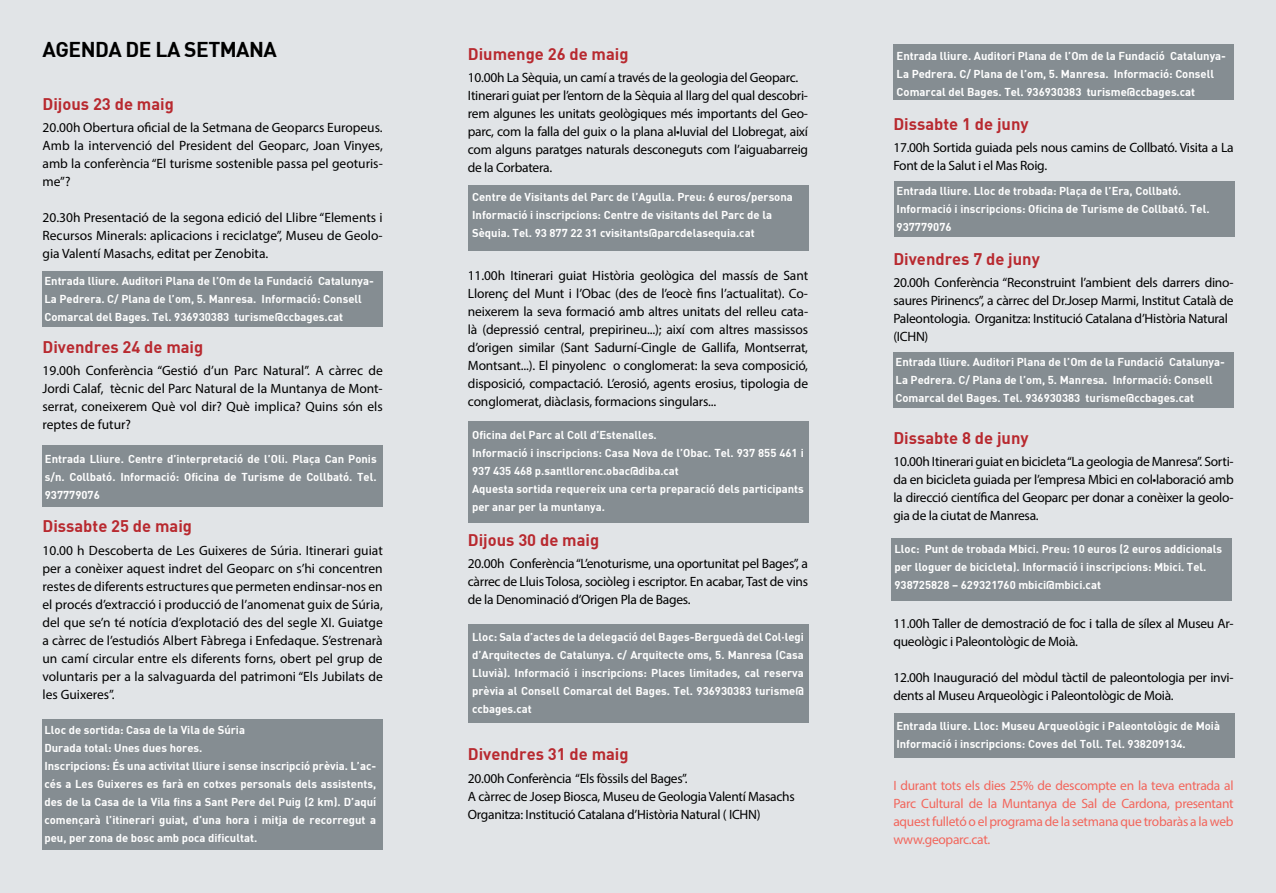
<style>
.page{position:relative;width:1276px;height:893px;background:#fff}
.page>*{position:absolute;margin:0;border:0;box-sizing:border-box;transform-origin:0 0}
.t1{font:21px "DIN Bold";letter-spacing:-.025em;color:#000}
.t2{font:16.5px "DIN Bold";color:#b8292f}
.t3{font:13.5px/18px "Myriad Pro";letter-spacing:-.02em;color:#000;text-align:justify}
.t4{font:13.5px/18px "Myriad Pro";letter-spacing:-.02em;color:#f2665c;text-align:justify}
.t5{font:11.25px/18px "DIN Bold";color:#fff}
</style>
<div class="page">
<div style="left:0;top:0;width:426px;height:893px;background:#e1e4e7"></div>
<div style="left:850px;top:0;width:426px;height:893px;background:#e1e4e7"></div>
<div style="left:43px;top:271px;width:340px;height:55px;background:#858d92"></div>
<div style="left:426px;top:0;width:425px;height:893px;background:#e1e4e7"></div>
<div style="left:43px;top:445px;width:340px;height:62px;background:#858d92"></div>
<div style="left:468px;top:185px;width:340px;height:66px;background:#858d92"></div>
<div style="left:468px;top:422px;width:340px;height:101px;background:#858d92"></div>
<div style="left:894px;top:181px;width:340px;height:56px;background:#858d92"></div>
<div style="left:891px;top:538px;width:340px;height:63px;background:#858d92"></div>
<div style="left:894px;top:713px;width:340px;height:45px;background:#858d92"></div>
<div style="left:42px;top:720px;width:340px;height:130px;background:#858d92"></div>
<div style="left:468px;top:624px;width:340px;height:99px;background:#858d92"></div>
<div style="left:894px;top:44px;width:340px;height:56px;background:#858d92"></div>
<div style="left:894px;top:353px;width:340px;height:55px;background:#858d92"></div>
<h1 class="t1" style="left:43px;top:36px;width:236px">Ag enda de la setmana</h1>
<p class="t2" style="left:43px;top:93px;width:133px">Dijous 23 de maig</p>
<p class="t3" style="left:43px;top:119px;width:342px">20.00h Obertura oficial de la Setmana de Geoparcs Europeus.<br>Amb la intervenció del President del Geoparc, Joan Vinyes, amb la conferència “El turisme sostenible passa pel geoturis&shy;me”?</p>
<p class="t3" style="left:43px;top:209px;width:342px">20.30h Presentació de la segona edició del Llibre “Elements i Recursos Minerals: aplicacions i reciclatge”, Museu de Geolo&shy;gia Valentí Masachs, editat per Zenobita.</p>
<p class="t5" style="left:44px;top:271px;width:331px">Entrada lliure. Auditori Plana de l’Om de la Fundació Catalunya-<br>La Pedrera. C/ Plana de l’om, 5. Manresa. Informació: Consell<br>Comarcal del Bages. Tel. 936930383 turisme@ccbages.cat</p>
<p class="t2" style="left:43px;top:336px;width:162px">Divendres 24 de maig</p>
<p class="t3" style="left:43px;top:361px;width:342px">19.00h Conferència “Gestió d’un Parc Natural”. A càrrec de Jordi Calaf, tècnic del Parc Natural de la Muntanya de Mont&shy;serrat, coneixerem Què vol dir? Què implica? Quins són els reptes de futur?</p>
<p class="t5" style="left:45px;top:450px;width:333px;text-align:justify">Entrada Lliure. Centre d’interpretació de l’Oli. Plaça Can Ponis s/n. Collbató. Informació: Oficina de Turisme de Collbató. Tel.<br>937779076</p>
<p class="t2" style="left:43px;top:516px;width:151px">Dissabte 25 de maig</p>
<p class="t3" style="left:43px;top:541px;width:342px">10.00 h Descoberta de Les Guixeres de Súria. Itinerari guiat per a conèixer aquest indret del Geoparc on s’hi concentren restes de diferents estructures que permeten endinsar-nos en el procés d’extracció i producció de l’anomenat guix de Súria, del que se’n té notícia d’explotació des del segle XI. Guiatge a càrrec de l’estudiós Albert Fàbrega i Enfedaque. S’estrenarà un camí circular entre els diferents forns, obert pel grup de voluntaris per a la salvaguarda del patrimoni “Els Jubilats de les Guixeres”.</p>
<p class="t5" style="left:44px;top:721px;width:333px">Lloc de sortida: Casa de la Vila de Súria<br>Durada total: Unes dues hores.<br>Inscripcions: És una activitat lliure i sense inscripció prèvia. L’ac&shy;cés a Les Guixeres es farà en cotxes personals dels assistents, des de la Casa de la Vila fins a Sant Pere del Puig (2 km). D’aquí començarà l’itinerari guiat, d’una hora i mitja de recorregut a peu, per zona de bosc amb poca dificultat.</p>
<p class="t2" style="left:468px;top:43px;width:162px">Diumenge 26 de maig</p>
<p class="t3" style="left:468px;top:68px;width:342px;text-align:left">10.00h La Sèquia, un camí a través de la geologia del Geoparc.<br>Itinerari guiat per l’entorn de la Sèquia al llarg del qual descobri&shy;rem algunes les unitats geològiques més importants del Geo&shy;parc, com la falla del guix o la plana al•luvial del Llobregat, així com alguns paratges naturals desconeguts com l’aiguabarreig de la Corbatera.</p>
<p class="t5" style="left:472px;top:187px;width:322px">Centre de Visitants del Parc de l’Agulla. Preu: 6 euros/persona<br>Informació i inscripcions: Centre de visitants del Parc de la<br>Sèquia. Tel. 93 877 22 31 cvisitants@parcdelasequia.cat</p>
<p class="t3" style="left:468px;top:266px;width:342px">11.00h Itinerari guiat Història geològica del massís de Sant Llorenç del Munt i l’Obac (des de l’eocè fins l’actualitat). Co&shy;neixerem la seva formació amb altres unitats del relleu cata&shy;là (depressió central, prepirineu...); així com altres massissos d’origen similar (Sant Sadurní-Cingle de Gallifa, Montserrat, Montsant...). El pinyolenc o conglomerat: la seva composició, disposició, compactació. L’erosió, agents erosius, tipologia de conglomerat, diàclasis, formacions singulars...</p>
<p class="t5" style="left:472px;top:426px;width:333px">Oficina del Parc al Coll d’Estenalles.<br>Informació i inscripcions: Casa N ova de l’Obac. Tel. 937 855 461 i 937 435 468 p.santllorenc.obac@diba.cat<br>Aquesta sortida requereix una certa preparació dels participants per anar per la muntanya.</p>
<p class="t2" style="left:468px;top:529px;width:133px">Dijous 30 de maig</p>
<p class="t3" style="left:468px;top:554px;width:342px">20.00h Conferència “L’enoturisme, una oportunitat pel Bages”, a càrrec de Lluis Tolosa, sociòleg i escriptor. En acabar, Tast de vins de la Denominació d’Origen Pla de Bages.</p>
<p class="t5" style="left:472px;top:627px;width:333px;text-align:justify">Lloc: Sala d’actes de la delegació del Bages-Berguedà del Col·legi d’Arquitectes de Catalunya. c/ Arquitecte oms, 5. Manresa (Casa Lluvià). Informació i inscripcions: Places limitades, cal reserva prèvia al Consell Comarcal del Bages. Tel. 936930383 turisme@ ccbages.cat</p>
<p class="t2" style="left:468px;top:743px;width:162px">Divendres 31 de maig</p>
<p class="t3" style="left:468px;top:769px;width:328px;text-align:left">20.00h Conferència “Els fòssils del Bages”.<br>A càrrec de Josep Biosca, Museu de Geologia Valentí Masachs<br>Organitza: Institució Catalana d’Història Natural ( ICHN)</p>
<p class="t5" style="left:896px;top:47px;width:331px">Entrada lliure. Auditori Plana de l’Om de la Fundació Catalunya-<br>La Pedrera. C/ Plana de l’om, 5. Manresa. Informació: Consell<br>Comarcal del Bages. Tel. 936930383 turisme@ccbages.cat</p>
<p class="t2" style="left:893px;top:113px;width:137px">Dissabte 1 de juny</p>
<p class="t3" style="left:893px;top:138px;width:342px">17.00h Sortida guiada pels nous camins de Collbató. Visita a La<br>Font de la Salut i el Mas Roig.</p>
<p class="t5" style="left:896px;top:181px;width:314px">Entrada lliure. Lloc de trobada: Plaça de l’Era, Collbató.<br>Informació i inscripcions: Oficina de Turisme de Collbató. Tel.<br>937779076</p>
<p class="t2" style="left:893px;top:248px;width:148px">Divendres 7 de juny</p>
<p class="t3" style="left:893px;top:273px;width:342px;text-align:left">20.00h Conferència “Reconstruint l’ambient dels darrers dino&shy;saures Pirinencs”, a càrrec del Dr.Josep Marmi, Institut Català de Paleontologia. Organitza: Institució Catalana d’Història Natural (ICHN)</p>
<p class="t5" style="left:895px;top:353px;width:331px">Entrada lliure. Auditori Plana de l’Om de la Fundació Catalunya-<br>La Pedrera. C/ Plana de l’om, 5. Manresa. Informació: Consell<br>Comarcal del Bages. Tel. 936930383 turisme@ccbages.cat</p>
<p class="t2" style="left:893px;top:427px;width:137px">Dissabte 8 de juny</p>
<p class="t3" style="left:893px;top:453px;width:342px">10.00h Itinerari guiat en bicicleta “La geologia de Manresa”. Sorti&shy;da en bicicleta guiada per l’empresa Mbici en col•laboració amb la direcció científica del Geoparc per donar a conèixer la geolo&shy;gia de la ciutat de Manresa.</p>
<p class="t5" style="left:894px;top:540px;width:329px">Lloc: Punt de trobada M bici. Preu: 10 euros (2 euros addicionals per lloguer de bicicleta). Informació i inscripcions: M bici. Tel.<br>938725828 – 629321760 mbici@mbici.cat</p>
<p class="t3" style="left:893px;top:615px;width:342px">11.00h Taller de demostració de foc i talla de sílex al Museu Ar&shy;queològic i Paleontològic de Moià.</p>
<p class="t3" style="left:893px;top:669px;width:342px">12.00h Inauguració del mòdul tàctil de paleontologia per invi&shy;dents al Museu Arqueològic i Paleontològic de Moià.</p>
<p class="t5" style="left:896px;top:716px;width:325px">Entrada lliure. Lloc: M useu Arqueològic i Paleontològic de Moià<br>Informació i inscripcions: Coves del Toll. Tel. 938209134.</p>
<p class="t4" style="left:893px;top:777px;width:342px">I durant tots els dies 25% de descompte en la teva entrada al Parc Cultural de la Muntanya de Sal de Cardona, presentant aquest fulletó o el programa de la setmana que trobaràs a la web www.geoparc.cat.</p>
</div>
